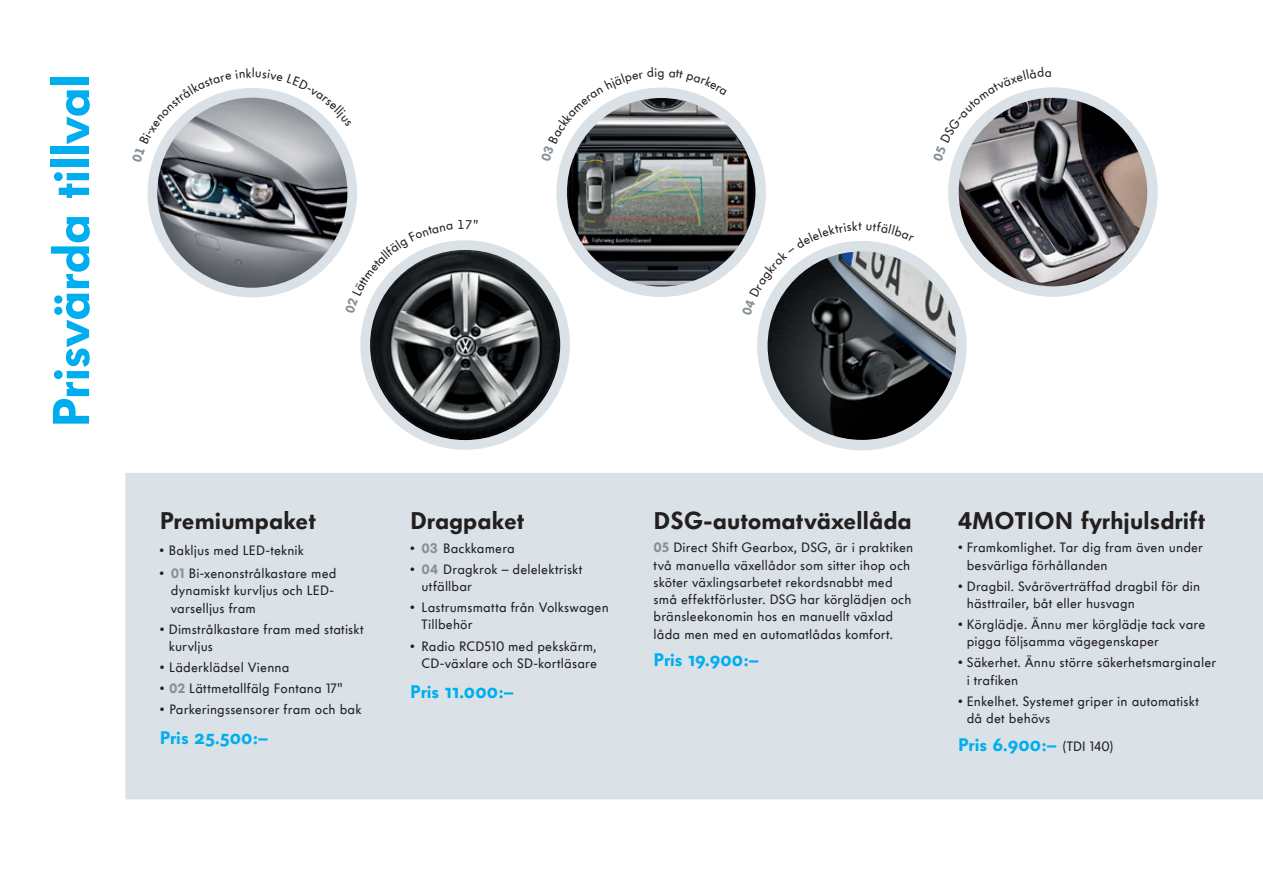
<style>
.page{position:relative;width:1263px;height:893px;background:#fff}
.page>*{position:absolute;margin:0;border:0;box-sizing:border-box;transform-origin:0 0}
.t1{font:900 51px "VW Headline OT";letter-spacing:-.005em;color:#00aeef}
.t2{font:900 24px "VW Headline OT";letter-spacing:.01em;color:#231f20}
.t3{font:18px "Volkswagen Headline Osf";color:#00aeef}
.t4{font:13.5px/17.2px "VW Headline OT";letter-spacing:.01em;color:#231f20}
.s1{font-weight:900;color:#869096}
.s2{font-family:"VW Headline OT";font-size:13.5px;color:#231f20}
</style>
<div class="page">
<img style="left:727px;top:111px;width:34px;height:163px">
<img style="left:762px;top:246px;width:199px;height:199px;border-radius:100px">
<div style="left:757px;top:241px;width:210px;height:209px;border:10px solid #dae2e7;border-radius:50%"></div>
<img style="left:953px;top:93px;width:199px;height:199px;border-radius:100px">
<div style="left:948px;top:87px;width:210px;height:210px;border:10px solid #dae2e7;border-radius:50%"></div>
<div style="left:125px;top:473px;width:1138px;height:326px;background:#dae2e7"></div>
<svg style="left:953px;top:87px;width:98px;height:74px"></svg>
<svg style="left:742px;top:221px;width:172px;height:94px"></svg>
<svg style="left:147px;top:87px;width:580px;height:358px"></svg>
<h1 class="t1" style="left:37px;top:428px;width:355px;rotate:-90deg">Prisvärda tillval</h1>
<h2 class="t2" style="left:160px;top:505px;width:158px">Premiumpaket</h2>
<p class="t4" style="left:160px;top:542px;width:146px">• Bakljus med LED-teknik</p>
<p class="t4" style="left:171px;top:565px;width:167px;text-indent:-11px">• <span class="s1">01</span> Bi-xenonstrålkastare med dynamiskt kurvljus och LED&shy;varselljus fram</p>
<p class="t4" style="left:169px;top:621px;width:196px;text-indent:-9px">• Dimstrålkastare fram med statiskt kurvljus</p>
<p class="t4" style="left:160px;top:659px;width:131px">• Läderklädsel Vienna</p>
<p class="t4" style="left:160px;top:680px;width:185px">• <span class="s1">02</span> Lättmetallfälg Fontana 17"</p>
<p class="t4" style="left:160px;top:701px;width:203px">• Parkeringssensorer fram och bak</p>
<h3 class="t3" style="left:160px;top:727px;width:110px">Pris 25.500:–</h3>
<h2 class="t2" style="left:410px;top:505px;width:115px">Dragpaket</h2>
<p class="t4" style="left:410px;top:540px;width:106px">• <span class="s1">03</span> Backkamera</p>
<p class="t4" style="left:422px;top:561px;width:162px;text-indent:-11px">• <span class="s1">04</span> Dragkrok – delelektriskt utfällbar</p>
<p class="t4" style="left:422px;top:599px;width:189px;text-indent:-11px">• Lastrumsmatta från Volkswagen<br>Tillbehör</p>
<p class="t4" style="left:410px;top:637px;width:188px;text-align:right">• Radio RCD510 med pekskärm,<br>CD-växlare och SD-kortläsare</p>
<h3 class="t3" style="left:410px;top:681px;width:105px">Pris 11.000:–</h3>
<h2 class="t2" style="left:654px;top:504px;width:259px">DSG-automatväxellåda</h2>
<p class="t4" style="left:654px;top:539px;width:261px"><span class="s1">05</span> Direct Shift Gearbox, DSG, är i praktiken två manuella växellådor som sitter ihop och sköter växlingsarbetet rekordsnabbt med små effektförluster. DSG har körglädjen och bränsleekonomin hos en manuellt växlad låda men med en automatlådas komfort.</p>
<h3 class="t3" style="left:654px;top:650px;width:107px">Pris 19.900:–</h3>
<h2 class="t2" style="left:958px;top:504px;width:249px">4MOTION fyrhjulsdrift</h2>
<p class="t4" style="left:967px;top:539px;width:238px;text-indent:-9px">• Framkomlighet. Tar dig fram även under besvärliga förhållanden</p>
<p class="t4" style="left:967px;top:578px;width:235px;text-indent:-9px">• Dragbil. Svåröverträffad dragbil för din hästtrailer, båt eller husvagn</p>
<p class="t4" style="left:967px;top:616px;width:240px;text-indent:-9px">• Körglädje. Ännu mer körglädje tack vare pigga följsamma vägegenskaper</p>
<p class="t4" style="left:967px;top:654px;width:251px;text-indent:-9px">• Säkerhet. Ännu större säkerhetsmarginaler i trafiken</p>
<p class="t4" style="left:967px;top:693px;width:234px;text-indent:-9px">• Enkelhet. Systemet griper in automatiskt då det behövs</p>
<h3 class="t3" style="left:958px;top:734px;width:157px">Pris 6.900:– <span class="s2">(TDI 140)</span></h3>
</div>
